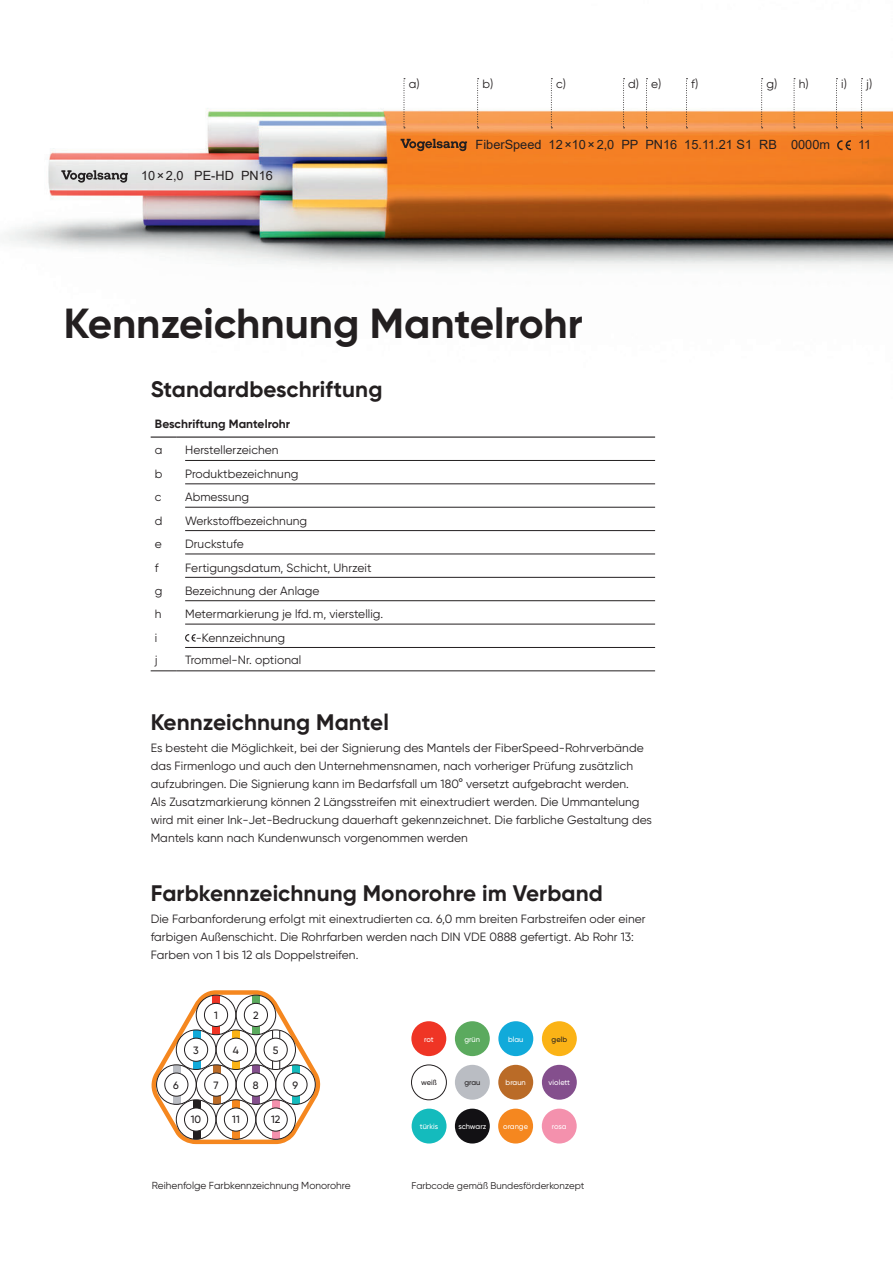
<style>
.page{position:relative;width:893px;height:1263px;background:#fff}
.page>*{position:absolute;margin:0;border:0;box-sizing:border-box;transform-origin:0 0}
.t1{font:700 42px "Gilroy";color:#231f20}
.t2{font:700 22.5px "Gilroy";letter-spacing:.005em;color:#231f20}
.t3{font:12.75px "Arial";color:#231f20}
.t4{font:12px/18px "Gilroy";letter-spacing:.005em;color:#231f20}
.t5{font:700 12px "Gilroy";letter-spacing:.005em;color:#231f20}
.t6{font:500 10.65px "Gilroy";color:#231f20}
.t7{font:10.2px "Gilroy";color:#231f20}
.t8{font:9.75px "Gilroy";color:#231f20}
.t9{font:500 7.5px "Gilroy";color:#fff}
.t10{font:500 7.5px "Gilroy";color:#231f20}
</style>
<div class="page">
<img style="left:6px;top:78px;width:887px;height:189px">
<div style="left:455px;top:1109px;width:35px;height:35px;background:#121114;border-radius:50%"></div>
<div style="left:455px;top:1065px;width:35px;height:35px;background:#babdc3;border-radius:50%"></div>
<div style="left:455px;top:1021px;width:35px;height:35px;background:#5baa5e;border-radius:50%"></div>
<div style="left:498px;top:1109px;width:35px;height:35px;background:#f5871f;border-radius:50%"></div>
<div style="left:498px;top:1065px;width:35px;height:35px;background:#ba6b27;border-radius:50%"></div>
<div style="left:498px;top:1021px;width:35px;height:35px;background:#11aada;border-radius:50%"></div>
<div style="left:542px;top:1109px;width:35px;height:35px;background:#f491ad;border-radius:50%"></div>
<div style="left:542px;top:1065px;width:35px;height:35px;background:#844f8d;border-radius:50%"></div>
<div style="left:542px;top:1021px;width:35px;height:35px;background:#fbb316;border-radius:50%"></div>
<div style="left:412px;top:1109px;width:34px;height:35px;background:#14bbbd;border-radius:50%"></div>
<div style="left:411px;top:1065px;width:35px;height:35px;border:1px solid #231f20;border-radius:50%"></div>
<div style="left:411px;top:1021px;width:35px;height:35px;background:#ef3525;border-radius:50%"></div>
<svg style="left:151px;top:990px;width:170px;height:154px"></svg>
<div style="left:264px;top:1038px;width:24px;height:24px;border:1px solid #231f20;border-radius:50%"></div>
<div style="left:255px;top:1030px;width:41px;height:40px;border:1px solid #231f20;border-radius:50%"></div>
<div style="left:193px;top:1100px;width:7px;height:9px;background:#231f20"></div>
<div style="left:193px;top:1130px;width:7px;height:9px;background:#231f20"></div>
<div style="left:184px;top:1108px;width:24px;height:24px;border:1px solid #231f20;border-radius:50%"></div>
<div style="left:176px;top:1099px;width:40px;height:41px;border:1px solid #231f20;border-radius:50%"></div>
<div style="left:233px;top:1100px;width:7px;height:9px;background:#f5871f"></div>
<div style="left:233px;top:1130px;width:7px;height:9px;background:#f5871f"></div>
<div style="left:224px;top:1108px;width:24px;height:24px;border:1px solid #231f20;border-radius:50%"></div>
<div style="left:216px;top:1099px;width:40px;height:41px;border:1px solid #231f20;border-radius:50%"></div>
<div style="left:273px;top:1100px;width:7px;height:9px;background:#f491ad"></div>
<div style="left:273px;top:1130px;width:7px;height:9px;background:#f491ad"></div>
<div style="left:264px;top:1108px;width:24px;height:24px;border:1px solid #231f20;border-radius:50%"></div>
<div style="left:255px;top:1099px;width:41px;height:41px;border:1px solid #231f20;border-radius:50%"></div>
<div style="left:173px;top:1065px;width:7px;height:9px;background:#babdc3"></div>
<div style="left:173px;top:1095px;width:7px;height:9px;background:#babdc3"></div>
<div style="left:164px;top:1073px;width:24px;height:24px;border:1px solid #231f20;border-radius:50%"></div>
<div style="left:156px;top:1064px;width:41px;height:41px;border:1px solid #231f20;border-radius:50%"></div>
<div style="left:213px;top:1065px;width:7px;height:9px;background:#ba6b27"></div>
<div style="left:213px;top:1095px;width:7px;height:9px;background:#ba6b27"></div>
<div style="left:204px;top:1073px;width:24px;height:24px;border:1px solid #231f20;border-radius:50%"></div>
<div style="left:196px;top:1064px;width:40px;height:41px;border:1px solid #231f20;border-radius:50%"></div>
<div style="left:253px;top:1065px;width:7px;height:9px;background:#844f8d"></div>
<div style="left:253px;top:1095px;width:7px;height:9px;background:#844f8d"></div>
<div style="left:244px;top:1073px;width:24px;height:24px;border:1px solid #231f20;border-radius:50%"></div>
<div style="left:236px;top:1064px;width:40px;height:41px;border:1px solid #231f20;border-radius:50%"></div>
<div style="left:292px;top:1065px;width:7px;height:9px;background:#14bbbd"></div>
<div style="left:292px;top:1095px;width:7px;height:9px;background:#14bbbd"></div>
<div style="left:283px;top:1073px;width:24px;height:24px;border:1px solid #231f20;border-radius:50%"></div>
<div style="left:275px;top:1064px;width:41px;height:41px;border:1px solid #231f20;border-radius:50%"></div>
<hr style="left:185px;top:460px;width:470px;height:1px;background:#231f20">
<hr style="left:185px;top:484px;width:470px;height:1px;background:#231f20">
<hr style="left:185px;top:507px;width:470px;height:1px;background:#231f20">
<hr style="left:185px;top:530px;width:470px;height:1px;background:#231f20">
<hr style="left:185px;top:554px;width:470px;height:1px;background:#231f20">
<hr style="left:185px;top:577px;width:470px;height:1px;background:#231f20">
<hr style="left:185px;top:600px;width:470px;height:1px;background:#231f20">
<hr style="left:185px;top:624px;width:470px;height:1px;background:#231f20">
<hr style="left:185px;top:647px;width:470px;height:1px;background:#231f20">
<svg style="left:151px;top:437px;width:26px;height:1px"></svg>
<hr style="left:177px;top:437px;width:478px;height:1px;background:#231f20">
<svg style="left:151px;top:671px;width:26px;height:1px"></svg>
<hr style="left:177px;top:671px;width:478px;height:1px;background:#231f20">
<svg style="left:185px;top:634px;width:11px;height:8px"></svg>
<svg style="left:404px;top:78px;width:1px;height:50px"></svg>
<svg style="left:477px;top:78px;width:2px;height:50px"></svg>
<svg style="left:551px;top:78px;width:1px;height:50px"></svg>
<svg style="left:623px;top:78px;width:1px;height:50px"></svg>
<svg style="left:646px;top:78px;width:1px;height:50px"></svg>
<svg style="left:686px;top:78px;width:1px;height:50px"></svg>
<svg style="left:401px;top:139px;width:66px;height:12px"></svg>
<svg style="left:837px;top:140px;width:14px;height:10px"></svg>
<svg style="left:761px;top:78px;width:2px;height:50px"></svg>
<svg style="left:794px;top:78px;width:1px;height:50px"></svg>
<svg style="left:836px;top:78px;width:1px;height:50px"></svg>
<svg style="left:861px;top:78px;width:1px;height:50px"></svg>
<svg style="left:61px;top:170px;width:67px;height:13px"></svg>
<p class="t4" style="left:409px;top:76px;width:12px">a)</p>
<p class="t4" style="left:482px;top:76px;width:12px">b)</p>
<p class="t4" style="left:556px;top:76px;width:11px">c)</p>
<p class="t4" style="left:628px;top:76px;width:35px">d) e)</p>
<p class="t4" style="left:691px;top:76px;width:9px">f)</p>
<p class="t4" style="left:766px;top:76px;width:44px">g) h)</p>
<p class="t4" style="left:841px;top:76px;width:33px">i) j)</p>
<p class="t3" style="left:141px;top:168px;width:133px">10 × 2,0 PE-HD PN16</p>
<p class="t3" style="left:476px;top:137px;width:356px">FiberSpeed 12 ×10 × 2,0 PP PN16 15.11.21 S1 RB 0000m</p>
<p class="t3" style="left:858px;top:137px;width:15px">11</p>
<h1 class="t1" style="left:64px;top:309px;width:520px">Kennzeichnung Mantelrohr</h1>
<h2 class="t2" style="left:151px;top:381px;width:233px">Standardbeschriftung</h2>
<p class="t5" style="left:155px;top:419px;width:137px">Beschriftung Mantelrohr</p>
<p class="t4" style="left:155px;top:442px;width:9px">a</p>
<p class="t4" style="left:185px;top:442px;width:95px">Herstellerzeichen</p>
<p class="t4" style="left:155px;top:466px;width:9px">b</p>
<p class="t4" style="left:185px;top:466px;width:115px">Produktbezeichnung</p>
<p class="t4" style="left:155px;top:489px;width:8px">c</p>
<p class="t4" style="left:185px;top:489px;width:66px">Abmessung</p>
<p class="t4" style="left:155px;top:513px;width:9px">d</p>
<p class="t4" style="left:185px;top:513px;width:124px">Werkstoffbezeichnung</p>
<p class="t4" style="left:155px;top:536px;width:9px">e</p>
<p class="t4" style="left:185px;top:536px;width:60px">Druckstufe</p>
<p class="t4" style="left:155px;top:560px;width:5px">f</p>
<p class="t4" style="left:185px;top:560px;width:188px">Fertigungsdatum, Schicht, Uhrzeit</p>
<p class="t4" style="left:155px;top:583px;width:9px">g</p>
<p class="t4" style="left:185px;top:583px;width:136px">Bezeichnung der Anlage</p>
<p class="t4" style="left:155px;top:606px;width:8px">h</p>
<p class="t4" style="left:185px;top:606px;width:200px">Metermarkierung je lfd. m, vierstellig.</p>
<p class="t4" style="left:155px;top:630px;width:4px">i</p>
<p class="t4" style="left:196px;top:630px;width:91px">-Kennzeichnung</p>
<p class="t4" style="left:155px;top:652px;width:4px">j</p>
<p class="t4" style="left:185px;top:652px;width:118px">Trommel-Nr. optional</p>
<h2 class="t2" style="left:151px;top:714px;width:240px">Kennzeichnung Mantel</h2>
<p class="t4" style="left:151px;top:740px;width:503px">Es besteht die Möglichkeit, bei der Signierung des Mantels der FiberSpeed-Rohrverbände das Firmenlogo und auch den Unternehmensnamen, nach vorheriger Prüfung zusätzlich aufzubringen. Die Signierung kann im Bedarfsfall um 180° versetzt aufgebracht werden.<br>Als Zusatzmarkierung können 2 Längsstreifen mit einextrudiert werden. Die Ummantelung wird mit einer Ink-Jet-Bedruckung dauerhaft gekennzeichnet. Die farbliche Gestaltung des Mantels kann nach Kundenwunsch vorgenommen werden</p>
<h2 class="t2" style="left:151px;top:885px;width:454px">Farbkennzeichnung Monorohre im Verband</h2>
<p class="t4" style="left:151px;top:911px;width:496px">Die Farbanforderung erfolgt mit einextrudierten ca. 6,0 mm breiten Farbstreifen oder einer farbigen Außenschicht. Die Rohrfarben werden nach DIN VDE 0888 gefertigt. Ab Rohr 13:<br>Farben von 1 bis 12 als Doppelstreifen.</p>
<p class="t6" style="left:173px;top:1079px;width:7px">6</p>
<p class="t6" style="left:193px;top:1044px;width:7px">3</p>
<p class="t6" style="left:191px;top:1114px;width:12px">10</p>
<p class="t6" style="left:214px;top:1009px;width:5px">1</p>
<p class="t6" style="left:213px;top:1079px;width:7px">7</p>
<p class="t6" style="left:233px;top:1044px;width:8px">4</p>
<p class="t6" style="left:232px;top:1114px;width:9px">11</p>
<p class="t6" style="left:253px;top:1009px;width:7px">2</p>
<p class="t6" style="left:273px;top:1044px;width:7px">5</p>
<p class="t6" style="left:253px;top:1079px;width:7px">8</p>
<p class="t6" style="left:293px;top:1079px;width:7px">9</p>
<p class="t6" style="left:271px;top:1114px;width:11px">12</p>
<p class="t9" style="left:424px;top:1035px;width:11px">rot</p>
<p class="t9" style="left:464px;top:1035px;width:17px">grün</p>
<p class="t9" style="left:508px;top:1035px;width:17px">blau</p>
<p class="t10" style="left:551px;top:1035px;width:17px">gelb</p>
<p class="t10" style="left:421px;top:1078px;width:17px">weiß</p>
<p class="t10" style="left:464px;top:1078px;width:17px">grau</p>
<p class="t9" style="left:506px;top:1078px;width:22px">braun</p>
<p class="t9" style="left:549px;top:1078px;width:23px">violett</p>
<p class="t9" style="left:420px;top:1122px;width:20px">türkis</p>
<p class="t9" style="left:458px;top:1122px;width:29px">schwarz</p>
<p class="t9" style="left:503px;top:1122px;width:26px">orange</p>
<p class="t9" style="left:552px;top:1122px;width:16px">rosa</p>
<p class="t7" style="left:152px;top:1181px;width:200px">Reihenfolge Farbkennzeichnung Monorohre</p>
<p class="t8" style="left:411px;top:1182px;width:174px">Farbcode gemäß Bundesförderkonzept</p>
</div>
